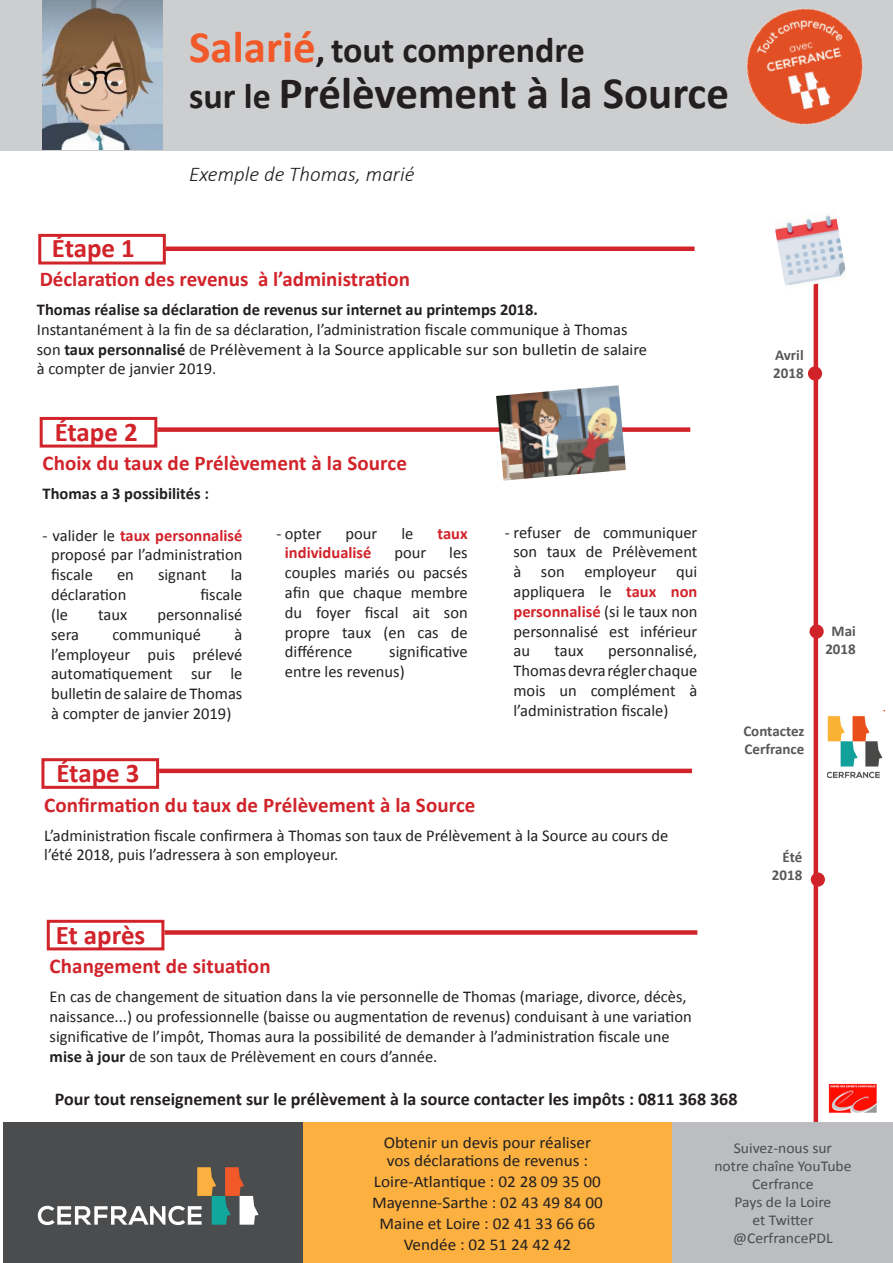
<style>
.page{position:relative;width:893px;height:1263px;background:#fff}
.page>*{position:absolute;margin:0;border:0;box-sizing:border-box;transform-origin:0 0}
.t1{font:700 45px "Calibri";color:#231f20}
.t2{font:700 36px "Calibri";color:#231f20}
.t3{font:700 27px "Calibri";color:#d1232a}
.t4{font:700 21px "Calibri";letter-spacing:.005em;color:#d1232a}
.t5{font:italic 300 21px "Calibri";color:#231f20}
.t6{font:700 18px "Calibri";color:#231f20}
.t7{font:16.5px/19.8px "Calibri";color:#231f20;text-align:justify}
.t8{font:16.5px/18px "Calibri";color:#231f20;scale:1.04 1}
.t9{font:700 16.5px "Calibri";color:#231f20}
.t10{font:700 16.5px "Calibri";color:#d1232a}
.t11{font:15px "Calibri";color:#4b4c4d;scale:1.04 1}
.t12{font:700 15px/18px "Calibri";color:#57585a}
.s1{font-size:45px;color:#f15929}
.s2{font-size:36px}
.s3{font-weight:700}
.s4{font-weight:700;color:#d1232a}
</style>
<div class="page">
<div style="left:166px;top:246px;width:528px;height:5px;background:#d1232a"></div>
<div style="left:0;top:0;width:893px;height:151px;background:#cdced0"></div>
<div style="left:40px;top:417px;width:117px;height:31px;border:3px solid #d1232a"></div>
<div style="left:3px;top:1123px;width:299px;height:140px;background:#4b4c4d"></div>
<svg style="left:38px;top:1167px;width:221px;height:58px"></svg>
<div style="left:38px;top:234px;width:128px;height:30px;border:3px solid #d1232a"></div>
<hr style="left:814px;top:259px;width:4px;height:872px;background:#d1232a">
<div style="left:808px;top:366px;width:14px;height:15px;background:#d1232a;border-radius:50%"></div>
<img style="left:775px;top:215px;width:71px;height:74px">
<img style="left:43px;top:0;width:120px;height:150px">
<div style="left:809px;top:624px;width:15px;height:15px;background:#d1232a;border-radius:50%"></div>
<div style="left:157px;top:427px;width:533px;height:5px;background:#d1232a"></div>
<img style="left:496px;top:385px;width:130px;height:96px">
<div style="left:41px;top:758px;width:118px;height:31px;border:3px solid #d1232a"></div>
<hr style="left:159px;top:769px;width:533px;height:4px;background:#d1232a">
<div style="left:811px;top:872px;width:14px;height:15px;background:#d1232a;border-radius:50%"></div>
<div style="left:47px;top:920px;width:117px;height:30px;border:3px solid #d1232a"></div>
<div style="left:164px;top:930px;width:533px;height:5px;background:#d1232a"></div>
<div style="left:672px;top:1123px;width:221px;height:140px;background:#bcbdc0"></div>
<div style="left:303px;top:1123px;width:369px;height:140px;background:#fbb03f"></div>
<img style="left:827px;top:710px;width:57px;height:68px">
<img style="left:828px;top:1083px;width:52px;height:30px">
<img style="left:746px;top:8px;width:117px;height:117px">
<p class="t2" style="left:189px;top:27px;width:397px"><span class="s1">Salarié</span>, tout comprendre</p>
<p class="t1" style="left:189px;top:66px;width:541px"><span class="s2">sur le</span> Prélèvement à la Source</p>
<p class="t5" style="left:189px;top:161px;width:227px">Exemple de Thomas, marié</p>
<p class="t3" style="left:52px;top:231px;width:85px">Étape 1</p>
<p class="t4" style="left:40px;top:266px;width:372px">Déclaration des revenus à l’administration</p>
<p class="t9" style="left:37px;top:299px;width:503px">Thomas réalise sa déclaration de revenus sur internet au printemps 2018.</p>
<p class="t7" style="left:37px;top:319px;width:592px">Instantanément à la fin de sa déclaration, l’administration fiscale communique à Thomas</p>
<p class="t7" style="left:37px;top:338px;width:612px">son <span class="s3">taux personnalisé</span> de Prélèvement à la Source applicable sur son bulletin de salaire</p>
<p class="t7" style="left:37px;top:358px;width:181px">à compter de janvier 2019.</p>
<p class="t3" style="left:55px;top:415px;width:85px">Étape 2</p>
<p class="t4" style="left:43px;top:450px;width:366px">Choix du taux de Prélèvement à la Source</p>
<p class="t9" style="left:43px;top:484px;width:168px">Thomas a 3 possibilités :</p>
<p class="t7" style="left:51px;top:524px;width:193px;text-indent:-9px">- valider le <span class="s4">taux personnalisé </span>proposé par l’administration fiscale</p>
<p class="t7" style="left:276px;top:522px;width:47px">- opter</p>
<p class="t7" style="left:346px;top:522px;width:33px">pour</p>
<p class="t7" style="left:401px;top:522px;width:13px">le</p>
<p class="t10" style="left:438px;top:523px;width:32px">taux</p>
<p class="t10" style="left:285px;top:543px;width:88px">individualisé</p>
<p class="t7" style="left:394px;top:542px;width:33px">pour</p>
<p class="t7" style="left:285px;top:542px;width:184px;text-indent:164px">les couples mariés ou pacsés afin que chaque membre du foyer fiscal ait son propre taux (en cas de différence</p>
<p class="t7" style="left:117px;top:564px;width:18px">en</p>
<p class="t7" style="left:158px;top:564px;width:50px">signant</p>
<p class="t7" style="left:231px;top:564px;width:13px">la</p>
<p class="t7" style="left:51px;top:584px;width:77px">déclaration</p>
<p class="t7" style="left:200px;top:584px;width:43px">fiscale</p>
<p class="t7" style="left:51px;top:604px;width:18px">(le</p>
<p class="t7" style="left:98px;top:604px;width:31px">taux</p>
<p class="t7" style="left:157px;top:604px;width:86px">personnalisé</p>
<p class="t7" style="left:51px;top:623px;width:29px">sera</p>
<p class="t7" style="left:112px;top:623px;width:90px">communiqué</p>
<p class="t7" style="left:51px;top:623px;width:193px;text-indent:183px">à l’employeur puis prélevé automatiquement sur le bulletin de salaire de Thomas à compter de janvier 2019)</p>
<p class="t7" style="left:285px;top:641px;width:184px;text-indent:104px">significative entre les revenus)</p>
<p class="t7" style="left:513px;top:521px;width:185px;text-indent:-9px">- refuser de communiquer son taux de Prélèvement à son employeur qui appliquera le <span class="s4">taux non personnalisé</span> (si le taux non personnalisé est inférieur au</p>
<p class="t7" style="left:513px;top:640px;width:185px;text-indent:95px">personnalisé, Thomas devra régler chaque mois un complément à l’administration fiscale)</p>
<p class="t7" style="left:555px;top:640px;width:31px">taux</p>
<p class="t3" style="left:56px;top:756px;width:85px">Étape 3</p>
<p class="t4" style="left:44px;top:792px;width:433px">Confirmation du taux de Prélèvement à la Source</p>
<p class="t7" style="left:44px;top:824px;width:626px">L’administration fiscale confirmera à Thomas son taux de Prélèvement à la Source au cours de l’été 2018, puis l’adressera à son employeur.</p>
<p class="t3" style="left:56px;top:918px;width:91px">Et après</p>
<p class="t4" style="left:50px;top:953px;width:223px">Changement de situation</p>
<p class="t7" style="left:50px;top:986px;width:644px;text-align:left">En cas de changement de situation dans la vie personnelle de Thomas (mariage, divorce, décès, naissance...) ou professionnelle (baisse ou augmentation de revenus) conduisant à une variation significative de l’impôt, Thomas aura la possibilité de demander à l’administration fiscale une <span class="s3">mise à jour</span> de son taux de Prélèvement en cours d’année.</p>
<p class="t12" style="left:775px;top:345px;width:30px">Avril</p>
<p class="t12" style="left:773px;top:363px;width:32px">2018</p>
<p class="t12" style="left:743px;top:722px;width:63px">Contactez<br>Cerfrance</p>
<p class="t12" style="left:783px;top:847px;width:21px">Été</p>
<p class="t12" style="left:772px;top:865px;width:32px">2018</p>
<p class="t6" style="left:55px;top:1088px;width:684px">Pour tout renseignement sur le prélèvement à la source contacter les impôts : 0811 368 368</p>
<p class="t12" style="left:832px;top:622px;width:26px">Mai</p>
<p class="t12" style="left:825px;top:640px;width:32px">2018</p>
<p class="t8" style="left:384px;top:1133px;width:201px">Obtenir un devis pour réaliser vos déclarations de revenus :</p>
<p class="t8" style="left:374px;top:1172px;width:220px">Loire-Atlantique : 02 28 09 35 00</p>
<p class="t8" style="left:372px;top:1193px;width:223px">Mayenne-Sarthe : 02 43 49 84 00</p>
<p class="t8" style="left:380px;top:1214px;width:209px">Maine et Loire : 02 41 33 66 66</p>
<p class="t8" style="left:404px;top:1235px;width:162px">Vendée : 02 51 24 42 42</p>
<p class="t11" style="left:734px;top:1139px;width:96px">Suivez-nous sur</p>
<p class="t11" style="left:714px;top:1157px;width:133px">notre chaîne YouTube</p>
<p class="t11" style="left:752px;top:1175px;width:61px">Cerfrance</p>
<p class="t11" style="left:734px;top:1193px;width:95px">Pays de la Loire</p>
<p class="t11" style="left:752px;top:1211px;width:60px">et Twitter</p>
<p class="t11" style="left:733px;top:1229px;width:97px">@CerfrancePDL</p>
</div>
